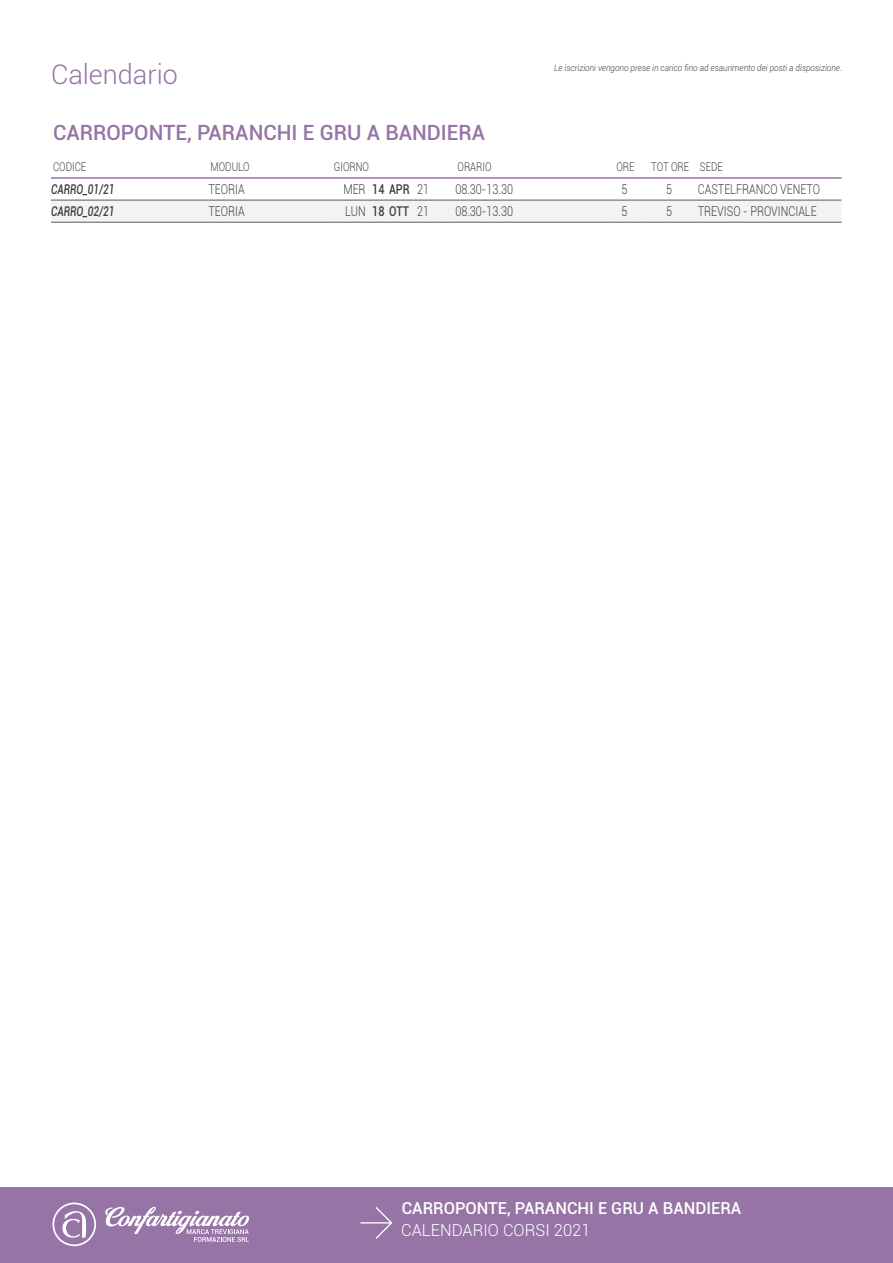
<style>
.page{position:relative;width:893px;height:1263px;background:#fff}
.page>*{position:absolute;margin:0;border:0;box-sizing:border-box;transform-origin:0 0}
.t1{font:300 27px "Roboto";color:#9674a6}
.t2{font:500 21px "Roboto";color:#9674a6}
.t3{font:500 16.5px "Roboto";color:#fff}
.t4{font:300 16.5px "Roboto";color:#fff}
.t5{font:300 13.5px "Roboto";color:#3e3e3f;scale:.8 1}
.t6{font:italic 500 13.5px "Roboto";color:#3e3e3f;scale:.74 1}
.t7{font:300 12px "Roboto";color:#3e3e3f;scale:.8 1}
.t8{font:italic 300 9px "Roboto";color:#3e3e3f;scale:.9 1}
.s1{font-weight:500}
</style>
<div class="page">
<div style="left:0;top:1187px;width:893px;height:76px;background:#9674a6"></div>
<svg style="left:360px;top:1207px;width:32px;height:32px"></svg>
<svg style="left:52px;top:1202px;width:44px;height:44px"></svg>
<svg style="left:105px;top:1207px;width:144px;height:35px"></svg>
<svg style="left:51px;top:177px;width:383px;height:2px"></svg>
<hr style="left:434px;top:177px;width:21px;height:2px;background:#9674a6">
<hr style="left:455px;top:177px;width:153px;height:2px;background:#9674a6">
<hr style="left:608px;top:177px;width:34px;height:2px;background:#9674a6">
<hr style="left:642px;top:177px;width:56px;height:2px;background:#9674a6">
<hr style="left:698px;top:177px;width:143px;height:2px;background:#9674a6">
<svg style="left:51px;top:200px;width:790px;height:23px"></svg>
<hr style="left:455px;top:222px;width:153px;height:1px;background:#57585a">
<hr style="left:608px;top:222px;width:34px;height:1px;background:#57585a">
<hr style="left:642px;top:222px;width:56px;height:1px;background:#57585a">
<hr style="left:698px;top:222px;width:143px;height:1px;background:#57585a">
<h1 class="t1" style="left:51px;top:56px;width:128px">Calendario</h1>
<p class="t8" style="left:554px;top:61px;width:321px">Le iscrizioni vengono prese in carico fino ad esaurimento dei posti a disposizione.</p>
<h2 class="t2" style="left:53px;top:118px;width:434px">CARROPONTE, PARANCHI E GRU A BANDIERA</h2>
<p class="t7" style="left:53px;top:159px;width:43px">CODICE</p>
<p class="t7" style="left:210px;top:159px;width:50px">MODULO</p>
<p class="t7" style="left:334px;top:159px;width:45px">GIORNO</p>
<p class="t7" style="left:458px;top:159px;width:44px">ORARIO</p>
<p class="t7" style="left:616px;top:159px;width:24px">ORE</p>
<p class="t7" style="left:651px;top:159px;width:91px">TOT ORE SEDE</p>
<p class="t6" style="left:51px;top:180px;width:87px">CARRO_01/21</p>
<p class="t5" style="left:208px;top:180px;width:47px">TEORIA</p>
<p class="t5" style="left:343px;top:180px;width:109px">MER <span class="s1">14 APR</span> 21</p>
<p class="t5" style="left:455px;top:180px;width:73px">08.30-13.30</p>
<p class="t5" style="left:621px;top:180px;width:9px">5</p>
<p class="t5" style="left:666px;top:180px;width:9px">5</p>
<p class="t5" style="left:698px;top:180px;width:154px">CASTELFRANCO VENETO</p>
<p class="t6" style="left:51px;top:202px;width:87px">CARRO_02/21</p>
<p class="t5" style="left:208px;top:202px;width:47px">TEORIA</p>
<p class="t5" style="left:345px;top:202px;width:106px">LUN <span class="s1">18 OTT</span> 21</p>
<p class="t5" style="left:455px;top:202px;width:73px">08.30-13.30</p>
<p class="t5" style="left:621px;top:202px;width:9px">5</p>
<p class="t5" style="left:666px;top:202px;width:9px">5</p>
<p class="t5" style="left:698px;top:202px;width:150px">TREVISO - PROVINCIALE</p>
<p class="t3" style="left:402px;top:1197px;width:341px">CARROPONTE, PARANCHI E GRU A BANDIERA</p>
<p class="t4" style="left:401px;top:1218px;width:191px">CALENDARIO CORSI 2021</p>
</div>
